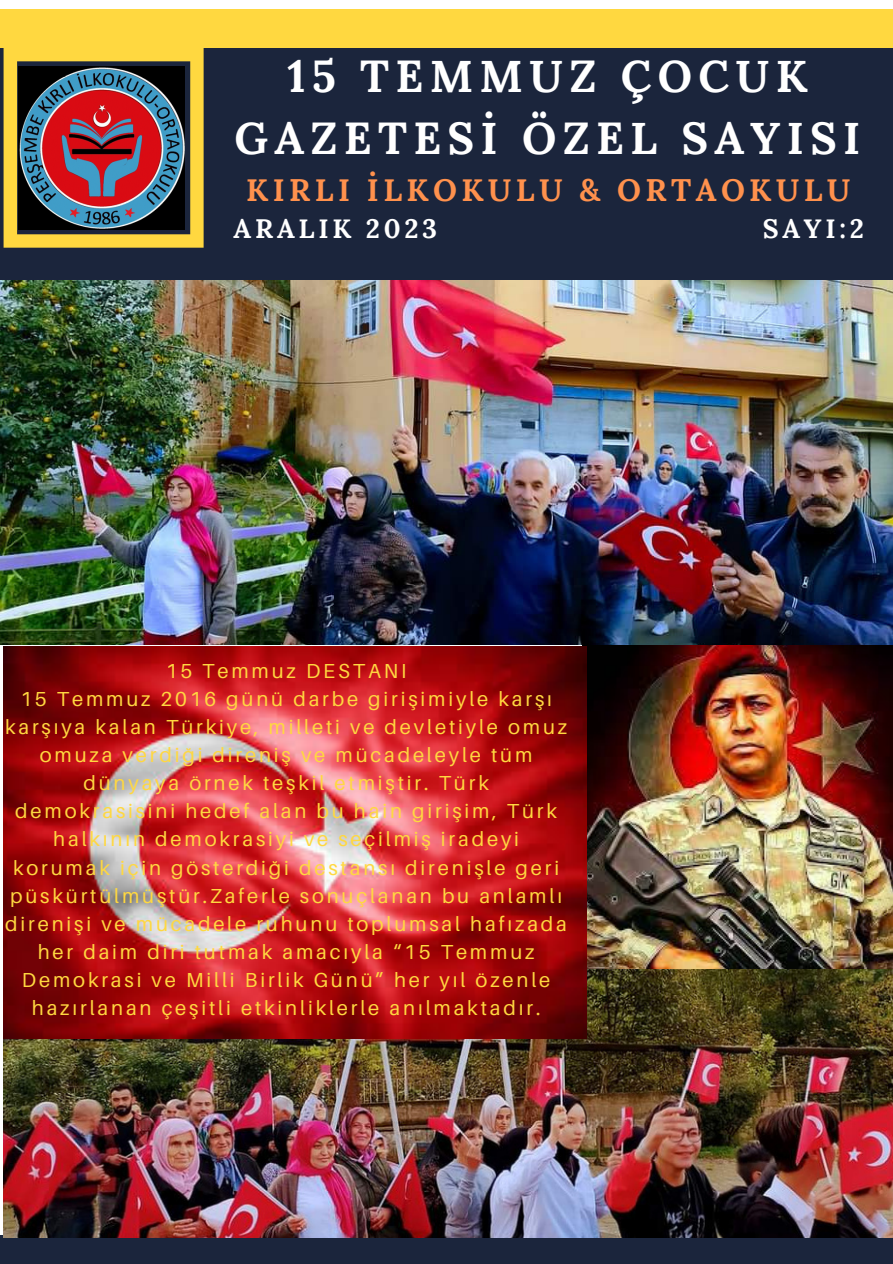
<style>
.page{position:relative;width:893px;height:1264px;background:#fff}
.page>*{position:absolute;margin:0;border:0;box-sizing:border-box;transform-origin:0 0}
.t1{font:700 44.7px "Lora";letter-spacing:.14em;color:#fff}
.t2{font:700 31.05px "Lora";letter-spacing:.14em;color:#ff914d}
.t3{font:700 26.55px "Lora";letter-spacing:.14em;color:#fff}
.t4{font:20.25px/28.2px "Aileron";letter-spacing:.14em;color:#ffd840;text-align:center}
</style>
<div class="page">
<img style="left:0;top:279px;width:892px;height:365px">
<div style="left:0;top:27px;width:892px;height:252px;background:#1b253c"></div>
<svg style="left:4px;top:48px;width:199px;height:200px"></svg>
<div style="left:0;top:9px;width:892px;height:38px;background:#ffd840"></div>
<div style="left:0;top:1235px;width:892px;height:28px;background:#1b253c"></div>
<img style="left:19px;top:66px;width:165px;height:163px">
<img style="left:4px;top:968px;width:888px;height:268px">
<img style="left:582px;top:645px;width:310px;height:323px">
<img style="left:4px;top:646px;width:582px;height:392px">
<p class="t1" style="left:287px;top:47px;width:521px">15 TEMMUZ ÇOCUK</p>
<p class="t1" style="left:234px;top:109px;width:627px">GAZETESİ ÖZEL SAYISI</p>
<p class="t2" style="left:246px;top:170px;width:605px">KIRLI İLKOKULU &amp; ORTAOKULU</p>
<p class="t3" style="left:233px;top:211px;width:205px">ARALIK 2023</p>
<p class="t3" style="left:762px;top:211px;width:103px">SAYI:2</p>
<p class="t4" style="left:166px;top:656px;width:242px">15 Temmuz DESTANI</p>
<p class="t4" style="left:5px;top:684px;width:563px">15 Temmuz 2016 günü darbe girişimiyle karşı karşıya kalan Türkiye, milleti ve devletiyle omuz omuza verdiği direniş ve mücadeleyle tüm dünyaya örnek teşkil etmiştir. Türk demokrasisini hedef alan bu hain girişim, Türk halkının demokrasiyi ve seçilmiş iradeyi korumak için gösterdiği destansı direnişle geri püskürtülmüştür.Zaferle sonuçlanan bu anlamlı direnişi ve mücadele ruhunu toplumsal hafızada her daim diri tutmak amacıyla “15 Temmuz Demokrasi ve Milli Birlik Günü” her yıl özenle hazırlanan çeşitli etkinliklerle anılmaktadır.</p>
</div>
